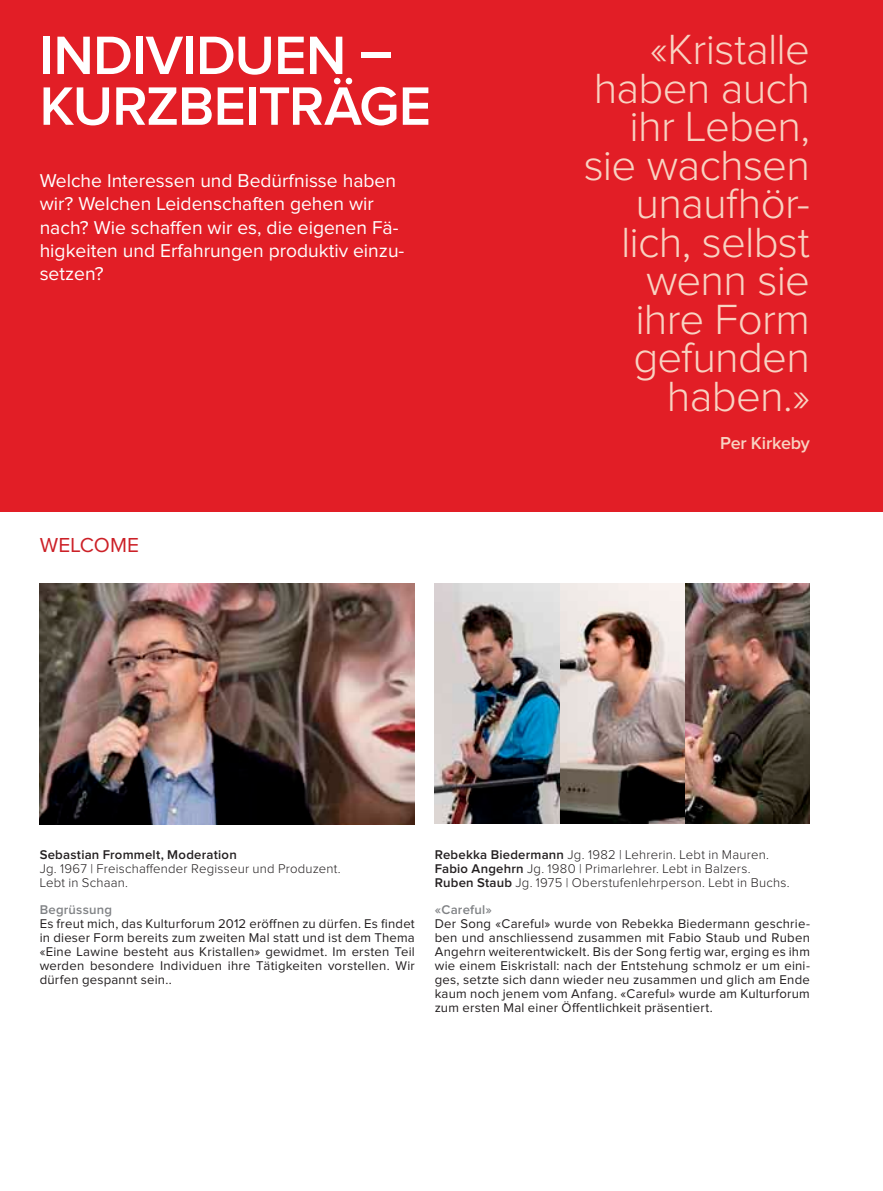
<style>
.page{position:relative;width:883px;height:1191px;background:#fff}
.page>*{position:absolute;margin:0;border:0;box-sizing:border-box;transform-origin:0 0}
.t1{font:600 56px/50.8px "Proxima Nova";letter-spacing:-.015em;color:#fff}
.t2{font:300 43.75px/38.5px "Proxima Nova";letter-spacing:-.02em;color:#f8d3c2;text-align:right}
.t3{font:21px "Proxima Nova";color:#cc2027}
.t4{font:19.25px/23.1px "Proxima Nova";color:#fff}
.t5{font:600 17.85px "Proxima Nova";letter-spacing:-.01em;color:#f8d3c2}
.t6{font:13.12px/14px "Proxima Nova";letter-spacing:.02em;color:#231f20;text-align:justify}
.t7{font:300 13.12px/14px "Proxima Nova";letter-spacing:.015em;color:#231f20}
.t8{font:600 13.12px "Proxima Nova";letter-spacing:.015em;color:#231f20}
.t9{font:600 13.12px "Proxima Nova";letter-spacing:.015em;color:#808285}
.s1{font-weight:600}
</style>
<div class="page">
<img style="left:40px;top:583px;width:375px;height:241px">
<img style="left:435px;top:583px;width:375px;height:241px">
<div style="left:0;top:0;width:883px;height:511px;background:#e21e26"></div>
<h1 class="t1" style="left:40px;top:32px;width:223px">IN DIVIDUEN</h1>
<h1 class="t1" style="left:40px;top:32px;width:393px;text-indent:319px">–<br>Kurzb eiträge</h1>
<h3 class="t4" style="left:40px;top:170px;width:366px">Welche I nteressen und Bedürfnisse haben wir? Welchen Leidenschaften gehen wir nach? Wie schaffen wir es, die eigenen Fä&shy;higkeiten und Erfahrungen produktiv einzu&shy;setzen?</h3>
<h3 class="t3" style="left:40px;top:535px;width:46px">WELCOM</h3>
<h3 class="t3" style="left:127px;top:535px;width:13px">E</h3>
<h2 class="t2" style="left:584px;top:32px;width:228px">«Kristalle haben auch ihr Leben, sie wachsen unaufhör&shy;lich, selbst wenn sie ihre Form gefunden haben.»</h2>
<h3 class="t5" style="left:720px;top:435px;width:91px">Per Kirkeby</h3>
<p class="t8" style="left:40px;top:848px;width:199px">Sebastian Frommelt, Moderation</p>
<p class="t7" style="left:40px;top:861px;width:303px">Jg. 1967 | Freischaffender Regisseur und Produzent.<br>Lebt in Schaan.</p>
<p class="t9" style="left:40px;top:903px;width:74px">Begrüssung</p>
<p class="t6" style="left:40px;top:917px;width:377px">Es freut mich, das Kulturforum 2012 eröffnen zu dürfen. Es findet in dieser Form bereits zum zweiten Mal statt und ist dem Thema «Eine Lawine besteht aus Kristallen» gewidmet. I m ersten Teil werden besondere I ndividuen ihre Tätigkeiten vorstellen. Wir dürfen gespannt sein..</p>
<p class="t7" style="left:435px;top:847px;width:357px"><span class="s1">Rebekka Biedermann</span> Jg. 1982 | Lehrerin. Lebt in Mauren.<br><span class="s1">Fabio Angehrn</span> Jg. 1980 | Primarlehrer. Lebt in Balzers.<br><span class="s1">Ruben Staub</span> Jg. 1975 | Oberstufenlehrperson. Lebt in Buchs.</p>
<p class="t9" style="left:435px;top:903px;width:59px">«Careful»</p>
<p class="t6" style="left:435px;top:917px;width:377px">Der Song «Careful» wurde von Rebekka Biedermann geschrie&shy;ben und anschliessend zusammen mit Fabio Staub und Ruben Angehrn weiterentwickelt. Bis der Song fertig war, erging es ihm wie einem Eiskristall: nach der Entstehung schmolz er um eini&shy;ges, setzte sich dann wieder neu zusammen und glich am Ende kaum noch jenem vom Anfang. «Careful» wurde am Kulturforum zum ersten Mal einer Öffentlichkeit präsentiert.</p>
</div>
